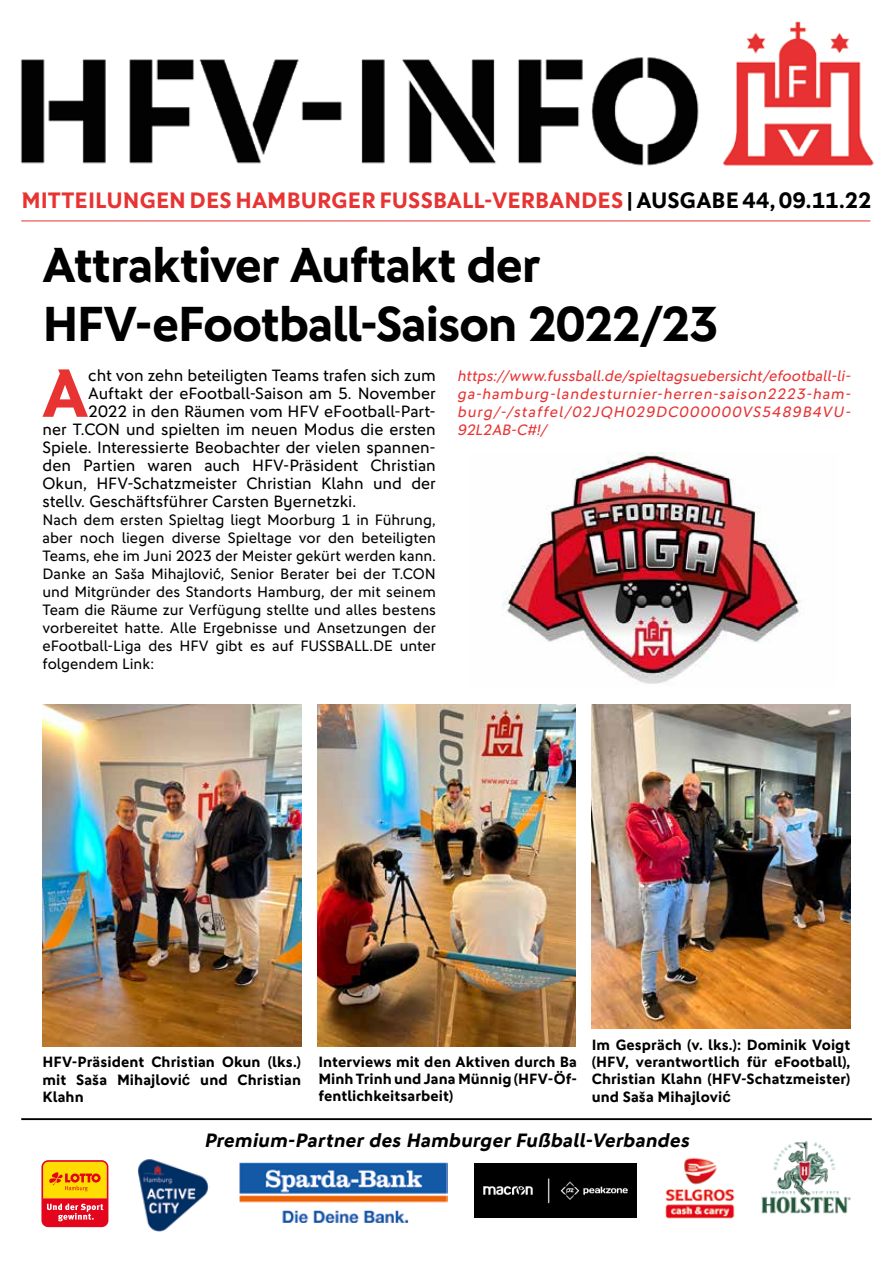
<style>
.page{position:relative;width:893px;height:1263px;background:#fff}
.page>*{position:absolute;margin:0;border:0;box-sizing:border-box;transform-origin:0 0}
.t1{font:700 68.7px "DFB Sans";color:#e73433}
.t2{font:700 49.5px/59.4px "DFB Sans";letter-spacing:-.03em;color:#000}
.t3{font:700 22.5px "DFB Sans";letter-spacing:.005em;color:#e73433}
.t4{font:italic 700 19.5px "DFB Sans";color:#000}
.t5{font:16.5px "DFB Sans";color:#000}
.t6{font:15.15px/18px "DFB Sans";color:#000;text-align:justify}
.t7{font:italic 15.15px/18px "DFB Sans";color:#e73433;text-align:justify}
.t8{font:700 15px/17.4px "DFB Sans";letter-spacing:.005em;color:#000;text-align:justify}
.s1{color:#000}
.s2{font-family:"Arial"}
.s3{font-family:"Arial";font-size:15.15px}
</style>
<div class="page">
<hr style="left:21px;top:1118px;width:851px;height:2px;background:#000">
<img style="left:20px;top:21px;width:854px;height:145px">
<hr style="left:21px;top:221px;width:849px;height:1px;background:#e73433">
<svg style="left:41px;top:1160px;width:67px;height:67px;background:#f17922"></svg>
<img style="left:761px;top:1141px;width:90px;height:73px">
<img style="left:137px;top:1159px;width:73px;height:73px">
<img style="left:239px;top:1162px;width:209px;height:61px">
<img style="left:474px;top:1163px;width:162px;height:54px">
<img style="left:665px;top:1157px;width:70px;height:62px">
<img style="left:43px;top:705px;width:258px;height:342px">
<img style="left:317px;top:705px;width:259px;height:342px">
<img style="left:592px;top:705px;width:258px;height:324px">
<img style="left:502px;top:453px;width:299px;height:231px">
<h3 class="t3" style="left:21px;top:186px;width:852px">MITTEILUNGEN DES HAMBURGER FUSSBALL-VERBANDES <span class="s1">| AUSGABE 44, 09.11.22</span></h3>
<h2 class="t2" style="left:43px;top:234px;width:678px">Attraktiver Auftakt der<br>HFV-eFootball-Saison 2022/23</h2>
<h1 class="t1" style="left:42px;top:352px;width:48px">A</h1>
<p class="t5" style="left:88px;top:366px;width:349px">cht von zehn beteiligten Teams trafen sich zum</p>
<p class="t7" style="left:457px;top:366px;width:398px">https://www.fussball.de/spieltagsuebersicht/efootball-li&shy;ga-hamburg-landesturnier-herren-saison2223-ham&shy;burg/-/staffel/02JQH029DC000000VS5489B4VU-92L2AB-C#!/</p>
<p class="t5" style="left:88px;top:384px;width:349px">Auftakt der eFootball-Saison am 5. November</p>
<p class="t5" style="left:88px;top:402px;width:349px">2022 in den Räumen vom HFV eFootball-Part-</p>
<p class="t5" style="left:43px;top:420px;width:395px">ner T.CON und spielten im neuen Modus die ersten</p>
<p class="t5" style="left:43px;top:438px;width:395px">Spiele. Interessierte Beobachter der vielen spannen-</p>
<p class="t5" style="left:43px;top:456px;width:395px">den Partien waren auch HFV-Präsident Christian</p>
<p class="t5" style="left:43px;top:474px;width:395px">Okun, HFV-Schatzmeister Christian Klahn und der</p>
<p class="t5" style="left:43px;top:492px;width:315px">stellv. Geschäftsführer Carsten Byernetzki.</p>
<p class="t6" style="left:43px;top:510px;width:395px">Nach dem ersten Spieltag liegt Moorburg 1 in Führung, aber noch liegen diverse Spieltage vor den beteiligten Teams, ehe im Juni 2023 der Meister gekürt werden kann.<br>Danke an Saša Mihajlovi<span class="s2">ć</span>, Senior Berater bei der T.CON und Mitgründer des Standorts Hamburg, der mit seinem Team die Räume zur Verfügung stellte und alles bestens vorbereitet hatte. Alle Ergebnisse und Ansetzungen der eFootball-Liga des HFV gibt es auf FUSSBALL.DE unter folgendem Link:</p>
<p class="t8" style="left:43px;top:1053px;width:260px">HFV-Präsident Christian Okun (lks.) mit Saša Mihajlovi<span class="s3">ć</span> und Christian Klahn</p>
<p class="t8" style="left:318px;top:1053px;width:260px;line-height:17px">Interviews mit den Aktiven durch Ba Minh Trinh und Jana Münnig (HFV-Öf&shy;fentlichkeitsarbeit)</p>
<p class="t8" style="left:592px;top:1036px;width:260px">Im Gespräch (v. lks.): Dominik Voigt (HFV, verantwortlich für eFootball), Christian Klahn (HFV-Schatzmeister) und Saša Mihajlovi<span class="s3">ć</span></p>
<p class="t4" style="left:204px;top:1128px;width:490px">Premium-Partner des Hamburger Fußball-Verbandes</p>
</div>
